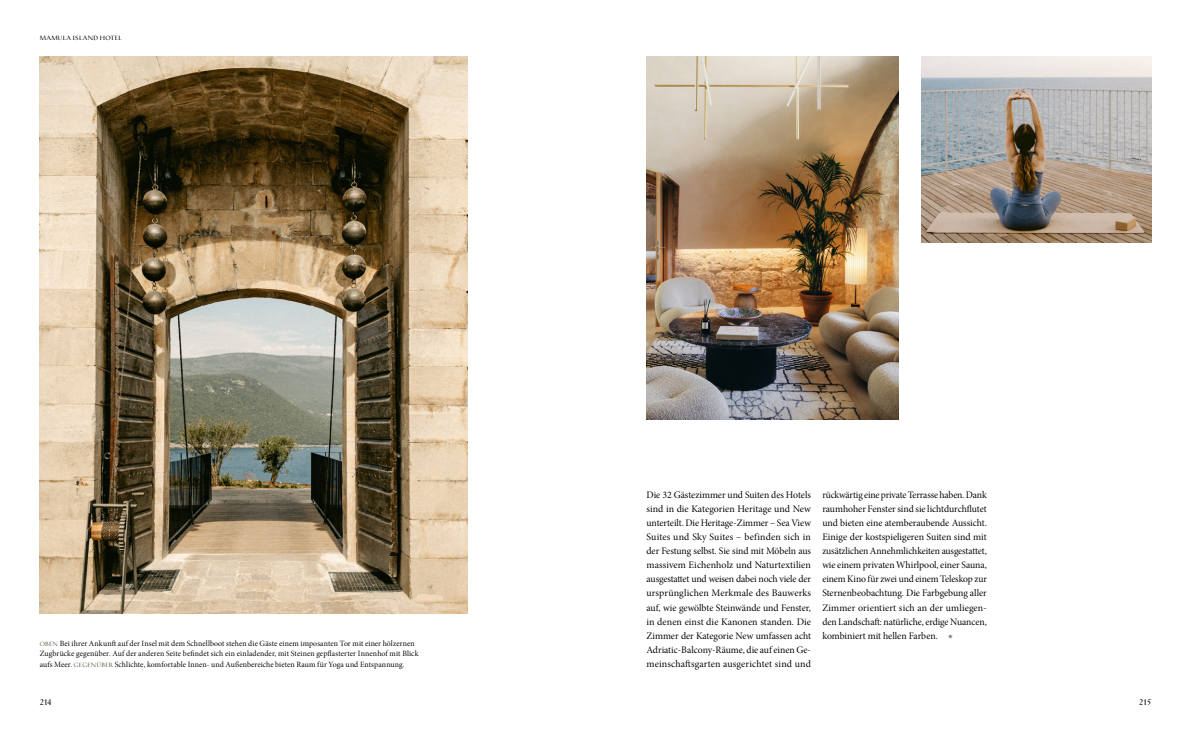
<style>
.page{position:relative;width:1191px;height:738px;background:#fff}
.page>*{position:absolute;margin:0;border:0;box-sizing:border-box;transform-origin:0 0}
.t1{font:10px/14px "Minion Pro Subh";color:#000;text-align:justify}
.t2{font:8px/10.5px "Minion Pro Subh";letter-spacing:.01em;color:#000}
.t3{font:8px "Catull";letter-spacing:-.02em;color:#000}
.t4{font:6px "Catull";letter-spacing:.065em;color:#000}
.s1{font-family:"Catull";font-size:6px;color:#6c664f}
.s2{color:#6c664f}
</style>
<div class="page">
<img style="left:921px;top:57px;width:230px;height:185px">
<img style="left:646px;top:57px;width:253px;height:362px">
<img style="left:40px;top:57px;width:428px;height:556px">
<p class="t4" style="left:40px;top:34px;width:83px">MAMULA ISLAND HOTEL</p>
<p class="t2" style="left:40px;top:637px;width:380px"><span class="s1">OBEN</span> Bei ihrer Ankunft auf der Insel mit dem Schnellboot stehen die Gäste einem imposanten Tor mit einer hölzernen<br>Zugbrücke gegenüber. Auf der anderen Seite befindet sich ein einladender, mit Steinen gepflasterter Innenhof mit Blick aufs Meer. <span class="s1">GEGENÜBER</span> Schlichte, komfortable Innen- und Außenbereiche bieten Raum für Yoga und Entspannung.</p>
<p class="t1" style="left:646px;top:488px;width:166px">Die 32 Gästezimmer und Suiten des Hotels sind in die Kategorien Heritage und New unterteilt. Die Heritage-Zimmer – Sea View Suites und Sky Suites – befinden sich in der Festung selbst. Sie sind mit Möbeln aus massivem Eichenholz und Naturtextilien ausgestattet und weisen dabei noch viele der ursprünglichen Merkmale des Bauwerks auf, wie gewölbte Steinwände und Fenster, in denen einst die Kanonen standen. Die Zimmer der Kategorie New umfassen acht Adriatic--Balcony-Räume, die auf einen Ge&shy;meinschaftsgarten ausgerichtet sind und</p>
<p class="t1" style="left:822px;top:488px;width:166px">rückwärtig eine private Terrasse haben. Dank raumhoher Fenster sind sie lichtdurchflutet und bieten eine atemberaubende Aussicht.<br>Einige der kostspieligeren Suiten sind mit zusätzlichen Annehmlichkeiten ausgestattet, wie einem privaten Whirlpool, einer Sauna, einem Kino für zwei und einem Teleskop zur Sternenbeobachtung. Die Farbgebung aller Zimmer orientiert sich an der umliegen&shy;den Landschaft: natürliche, erdige Nuancen, kombiniert mit hellen Farben. <span class="s2">✴</span></p>
<p class="t3" style="left:40px;top:697px;width:13px">214</p>
<p class="t3" style="left:1139px;top:697px;width:14px">215</p>
</div>
